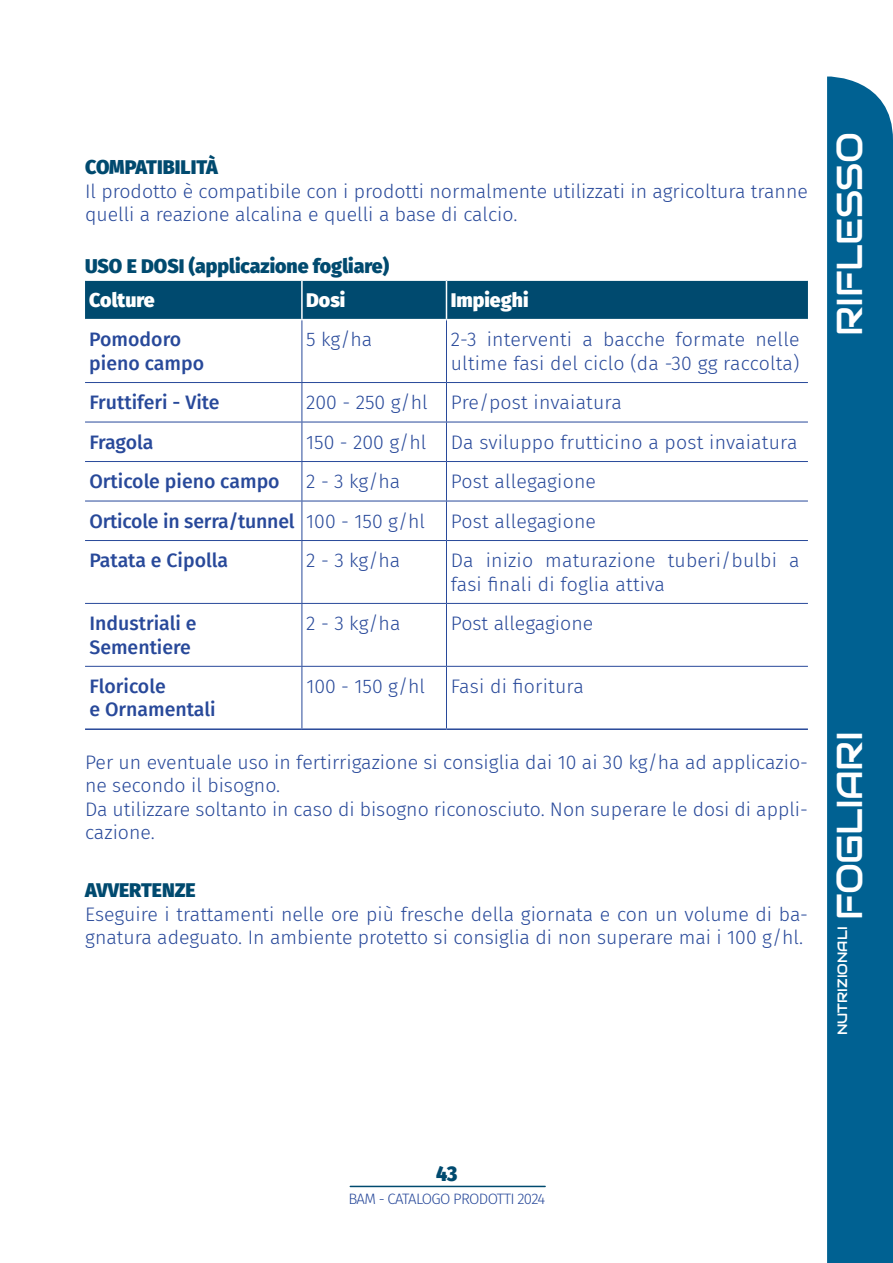
<style>
.page{position:relative;width:893px;height:1263px;background:#fff}
.page>*{position:absolute;margin:0;border:0;box-sizing:border-box;transform-origin:0 0}
.t1{font:36px "Audiowide";letter-spacing:-.015em;color:#fff}
.t2{font:900 21px "Fira Sans Condensed";color:#004a6f}
.t3{font:300 19.5px/23.4px "Fira Sans";color:#28499a}
.t4{font:500 19.5px/23.4px "Fira Sans";color:#28499a}
.t5{font:900 19.5px "Fira Sans";color:#004a6f}
.t6{font:900 19.5px "Fira Sans";color:#fff}
.t7{font:300 15px "Fira Sans";letter-spacing:-.045em;color:#28499a}
.t8{font:13.5px "Audiowide";color:#fff}
.s1{font-weight:300}
</style>
<div class="page">
<div style="left:827px;top:77px;width:66px;height:1186px;background:#006192"></div>
<div style="left:85px;top:281px;width:723px;height:38px;background:#004a6f"></div>
<hr style="left:301px;top:281px;width:2px;height:38px;background:#fff">
<hr style="left:446px;top:281px;width:1px;height:38px;background:#fff">
<hr style="left:85px;top:382px;width:217px;height:1px;background:#28499a">
<hr style="left:302px;top:382px;width:144px;height:1px;background:#28499a">
<hr style="left:446px;top:382px;width:362px;height:1px;background:#28499a">
<hr style="left:85px;top:422px;width:217px;height:1px;background:#28499a">
<hr style="left:302px;top:422px;width:144px;height:1px;background:#28499a">
<hr style="left:446px;top:422px;width:362px;height:1px;background:#28499a">
<hr style="left:85px;top:461px;width:217px;height:1px;background:#28499a">
<hr style="left:302px;top:461px;width:144px;height:1px;background:#28499a">
<hr style="left:446px;top:461px;width:362px;height:1px;background:#28499a">
<hr style="left:85px;top:501px;width:217px;height:1px;background:#28499a">
<hr style="left:302px;top:501px;width:144px;height:1px;background:#28499a">
<hr style="left:446px;top:501px;width:362px;height:1px;background:#28499a">
<hr style="left:85px;top:540px;width:217px;height:1px;background:#28499a">
<hr style="left:302px;top:540px;width:144px;height:1px;background:#28499a">
<hr style="left:446px;top:540px;width:362px;height:1px;background:#28499a">
<hr style="left:85px;top:603px;width:217px;height:1px;background:#28499a">
<hr style="left:302px;top:603px;width:144px;height:1px;background:#28499a">
<hr style="left:446px;top:603px;width:362px;height:1px;background:#28499a">
<hr style="left:85px;top:666px;width:217px;height:1px;background:#28499a">
<hr style="left:302px;top:666px;width:144px;height:1px;background:#28499a">
<hr style="left:446px;top:666px;width:362px;height:1px;background:#28499a">
<hr style="left:302px;top:320px;width:1px;height:62px;background:#28499a">
<hr style="left:446px;top:320px;width:1px;height:62px;background:#28499a">
<hr style="left:302px;top:383px;width:1px;height:39px;background:#28499a">
<hr style="left:446px;top:383px;width:1px;height:39px;background:#28499a">
<hr style="left:302px;top:422px;width:1px;height:39px;background:#28499a">
<hr style="left:446px;top:422px;width:1px;height:39px;background:#28499a">
<hr style="left:302px;top:462px;width:1px;height:39px;background:#28499a">
<hr style="left:446px;top:462px;width:1px;height:39px;background:#28499a">
<hr style="left:302px;top:501px;width:1px;height:39px;background:#28499a">
<hr style="left:446px;top:501px;width:1px;height:39px;background:#28499a">
<hr style="left:302px;top:541px;width:1px;height:62px;background:#28499a">
<hr style="left:446px;top:541px;width:1px;height:62px;background:#28499a">
<hr style="left:302px;top:604px;width:1px;height:62px;background:#28499a">
<hr style="left:446px;top:604px;width:1px;height:62px;background:#28499a">
<hr style="left:302px;top:667px;width:1px;height:61px;background:#28499a">
<hr style="left:446px;top:667px;width:1px;height:61px;background:#28499a">
<hr style="left:85px;top:728px;width:217px;height:2px;background:#28499a">
<hr style="left:302px;top:728px;width:144px;height:2px;background:#28499a">
<hr style="left:446px;top:728px;width:362px;height:2px;background:#28499a">
<hr style="left:350px;top:1186px;width:195px;height:1px;background:#004a6f">
<p class="t5" style="left:85px;top:150px;width:134px">COMPATIBILITÀ</p>
<p class="t3" style="left:85px;top:179px;width:724px">Il prodotto è compatibile con i prodotti normalmente utilizzati in agricoltura tranne quelli a reazione alcalina e quelli a base di calcio.</p>
<p class="t5" style="left:85px;top:249px;width:306px">USO E DOSI (applicazione fogliare)</p>
<p class="t6" style="left:89px;top:283px;width:67px">Colture</p>
<p class="t6" style="left:306px;top:283px;width:41px">Dosi</p>
<p class="t6" style="left:451px;top:283px;width:79px">Impieghi</p>
<p class="t4" style="left:89px;top:327px;width:116px">Pomodoro pieno campo</p>
<p class="t3" style="left:306px;top:328px;width:68px">5 kg/ha</p>
<p class="t3" style="left:451px;top:328px;width:350px">2-3 interventi a bacche formate nelle ultime fasi del ciclo (da -30 gg raccolta)</p>
<p class="t4" style="left:89px;top:390px;width:132px">Fruttiferi - Vite</p>
<p class="t3" style="left:306px;top:391px;width:317px">200 - 250 g/hl Pre/post invaiatura</p>
<p class="t4" style="left:89px;top:429px;width:66px">Fragola</p>
<p class="t3" style="left:306px;top:430px;width:122px">150 - 200 g/hl</p>
<p class="t3" style="left:451px;top:430px;width:348px">Da sviluppo frutticino a post invaiatura</p>
<p class="t4" style="left:89px;top:469px;width:192px">Orticole pieno campo</p>
<p class="t3" style="left:306px;top:470px;width:96px">2 - 3 kg/ha</p>
<p class="t3" style="left:451px;top:470px;width:147px">Post allegagione</p>
<p class="t4" style="left:89px;top:508px;width:337px">Orticole in serra/tunnel <span class="s1">100 - 150 g/hl</span></p>
<p class="t3" style="left:451px;top:509px;width:147px">Post allegagione</p>
<p class="t4" style="left:89px;top:548px;width:140px">Patata e Cipolla</p>
<p class="t3" style="left:306px;top:549px;width:96px">2 - 3 kg/ha</p>
<p class="t3" style="left:451px;top:549px;width:350px">Da inizio maturazione tuberi/bulbi a fasi finali di foglia attiva</p>
<p class="t4" style="left:89px;top:611px;width:109px">Industriali e<br>Sementiere</p>
<p class="t3" style="left:306px;top:611px;width:96px">2 - 3 kg/ha</p>
<p class="t3" style="left:451px;top:611px;width:144px">Post allegagione</p>
<p class="t4" style="left:89px;top:673px;width:128px">Floricole<br>e Ornamentali</p>
<p class="t3" style="left:306px;top:674px;width:120px">100 - 150 g/hl</p>
<p class="t3" style="left:451px;top:674px;width:134px">Fasi di fioritura</p>
<p class="t3" style="left:85px;top:750px;width:724px">Per un eventuale uso in fertirrigazione si consiglia dai 10 ai 30 kg/ha ad applicazio&shy;ne secondo il bisogno.<br>Da utilizzare soltanto in caso di bisogno riconosciuto. Non superare le dosi di appli&shy;cazione.</p>
<p class="t5" style="left:85px;top:873px;width:112px">AVVERTENZE</p>
<p class="t3" style="left:85px;top:902px;width:724px">Eseguire i trattamenti nelle ore più fresche della giornata e con un volume di ba&shy;gnatura adeguato. In ambiente protetto si consiglia di non superare mai i 100 g/hl.</p>
<h1 class="t1" style="left:826px;top:336px;width:206px;rotate:-90deg">RIFLESSO</h1>
<h1 class="t1" style="left:826px;top:920px;width:190px;rotate:-90deg">FOGLIARI</h1>
<p class="t8" style="left:834px;top:1035px;width:110px;rotate:-90deg">NUTRIZIONALI</p>
<p class="t2" style="left:436px;top:1155px;width:23px">43</p>
<p class="t7" style="left:348px;top:1188px;width:198px">BAM - CATALOGO PRODOTTI 2024</p>
</div>
